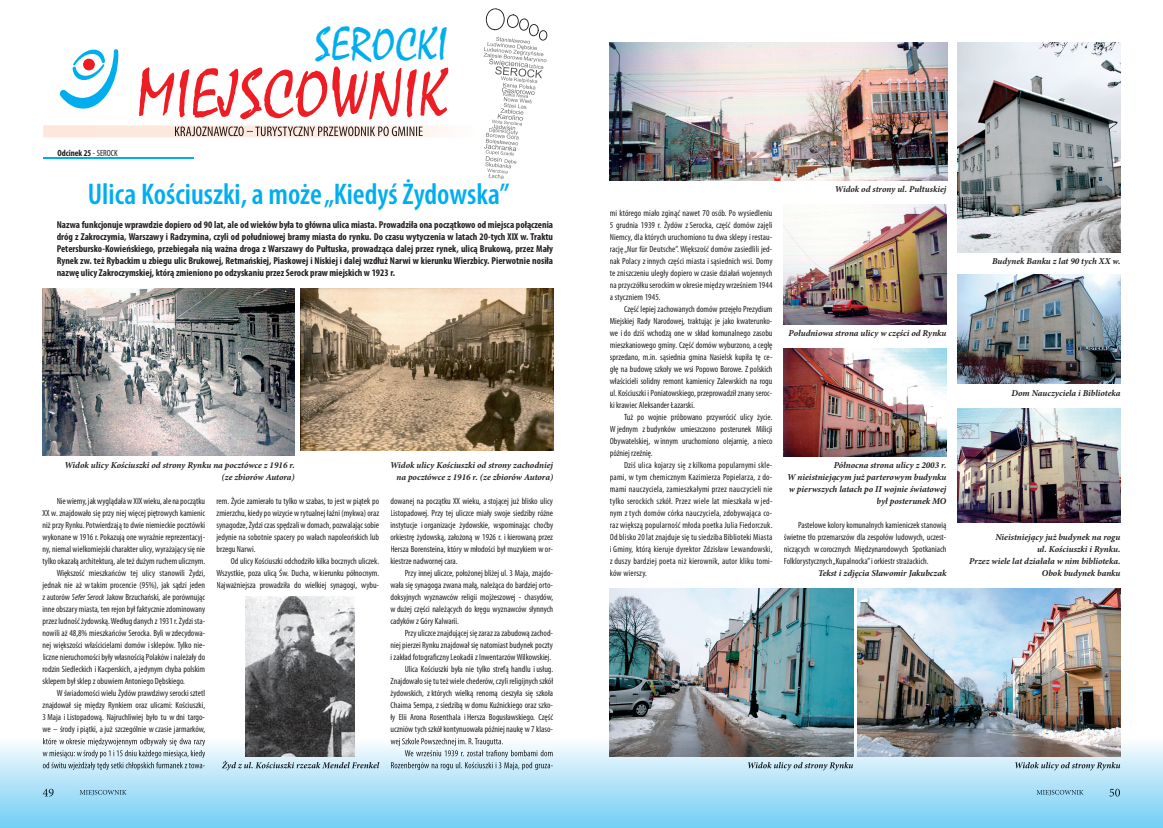
<style>
.page{position:relative;width:1163px;height:828px;background:#fff}
.page>*{position:absolute;margin:0;border:0;box-sizing:border-box;transform-origin:0 0}
.t1{font:70px "Mistral";letter-spacing:.025em;color:#ee1d23;scale:.9 1}
.t2{font:48px "Mistral";letter-spacing:.025em;color:#00aeef;scale:.9 1}
.t3{font:600 condensed 30px "Myriad Pro";color:#00aeef}
.t4{font:700 condensed 10px/12px "Myriad Pro";color:#231f20;text-align:justify}
.t5{font:condensed 9px/12px "Myriad Pro";color:#231f20;text-align:justify}
.t6{font:italic 700 9px/12px "Minion Pro";letter-spacing:-.005em;color:#231f20;text-align:right}
.t7{font:700 condensed 9px "Myriad Pro";color:#231f20}
.s1{font-weight:400}
.s2{font-style:italic}
</style>
<div class="page">
<svg style="left:0;top:738px;width:1162px;height:90px;background:#a7dff7"></svg>
<svg style="left:43px;top:125px;width:398px;height:12px;background:#fceae1"></svg>
<hr style="left:43px;top:158px;width:150px;height:1px;background:#00aeef">
<svg style="left:483px;top:8px;width:64px;height:171px"></svg>
<img style="left:175px;top:126px;width:247px;height:10px">
<svg style="left:60px;top:49px;width:58px;height:60px"></svg>
<svg style="left:43px;top:789px;width:11px;height:7px"></svg>
<img style="left:80px;top:790px;width:46px;height:5px">
<svg style="left:1109px;top:789px;width:10px;height:7px"></svg>
<img style="left:1036px;top:790px;width:47px;height:5px">
<img style="left:222px;top:760px;width:157px;height:10px">
<img style="left:43px;top:738px;width:162px;height:8px">
<img style="left:43px;top:750px;width:162px;height:8px">
<img style="left:43px;top:762px;width:162px;height:8px">
<img style="left:390px;top:738px;width:112px;height:8px">
<img style="left:405px;top:750px;width:148px;height:8px">
<img style="left:391px;top:762px;width:161px;height:8px">
<img style="left:609px;top:588px;width:244px;height:168px">
<img style="left:857px;top:588px;width:263px;height:168px">
<img style="left:43px;top:288px;width:252px;height:167px">
<img style="left:301px;top:288px;width:252px;height:163px">
<img style="left:957px;top:43px;width:163px;height:209px">
<img style="left:957px;top:275px;width:163px;height:108px">
<img style="left:957px;top:408px;width:163px;height:114px">
<img style="left:609px;top:43px;width:338px;height:137px">
<img style="left:783px;top:204px;width:163px;height:120px">
<img style="left:783px;top:348px;width:163px;height:108px">
<img style="left:245px;top:596px;width:110px;height:160px">
<img style="left:1014px;top:762px;width:106px;height:8px">
<img style="left:747px;top:762px;width:105px;height:8px">
<h2 class="t2" style="left:315px;top:16px;width:148px">SEROCKI</h2>
<h1 class="t1" style="left:137px;top:53px;width:345px">MIEJSCOWNIK</h1>
<p class="t7" style="left:57px;top:148px;width:62px">Odcinek 25 <span class="s1">- SEROCK</span></p>
<h3 class="t3" style="left:88px;top:178px;width:423px">Ulica Kościuszki, a może „Kiedyś Żydowska”</h3>
<p class="t4" style="left:57px;top:219px;width:498px">Nazwa funkcjonuje wprawdzie dopiero od 90 lat, ale od wieków była to główna ulica miasta. Prowadziła ona początkowo od miejsca połączenia dróg z Zakroczymia, Warszawy i Radzymina, czyli od południowej bramy miasta do rynku. Do czasu wytyczenia w latach 20-tych XIX w. Traktu Petersbursko-Kowieńskiego, przebiegała nią ważna droga z Warszawy do Pułtuska, prowadząca dalej przez rynek, ulicą Brukową, przez Mały Rynek zw. też Rybackim u zbiegu ulic Brukowej, Retmańskiej, Piaskowej i Niskiej i dalej wzdłuż Narwi w kierunku Wierzbicy. Pierwotnie nosiła nazwę ulicy Zakroczymskiej, którą zmieniono po odzyskaniu przez Serock praw miejskich w 1923 r.</p>
<p class="t6" style="left:64px;top:459px;width:232px">Widok ulicy Kościuszki od strony Rynku na pocztówce z 1916 r. (ze zbiorów Autora)</p>
<p class="t6" style="left:390px;top:459px;width:164px">Widok ulicy Kościuszki od strony zachodniej na pocztówce z 1916 r. (ze zbiorów Autora)</p>
<p class="t5" style="left:57px;top:495px;width:150px">Nie wiemy, jak wyglądała w XIX wieku, ale na początku</p>
<p class="t5" style="left:43px;top:507px;width:164px">XX w. znajdowało się przy niej więcej piętrowych kamienic</p>
<p class="t5" style="left:43px;top:519px;width:164px">niż przy Rynku. Potwierdzają to dwie niemieckie pocztówki</p>
<p class="t5" style="left:43px;top:531px;width:164px">wykonane w 1916 r. Pokazują one wyraźnie reprezentacyj-</p>
<p class="t5" style="left:43px;top:543px;width:164px">ny, niemal wielkomiejski charakter ulicy, wyrażający się nie</p>
<p class="t5" style="left:43px;top:555px;width:164px">tylko okazałą architekturą, ale też dużym ruchem ulicznym.</p>
<p class="t5" style="left:57px;top:567px;width:150px">Większość mieszkańców tej ulicy stanowili Żydzi,</p>
<p class="t5" style="left:43px;top:579px;width:164px">jednak nie aż w takim procencie (95%), jak sądzi jeden</p>
<p class="t5" style="left:43px;top:591px;width:164px">z autorów <span class="s2">Sefer Serock</span> Jakow Brzuchański, ale porównując</p>
<p class="t5" style="left:43px;top:603px;width:164px">inne obszary miasta, ten rejon był faktycznie zdominowany</p>
<p class="t5" style="left:43px;top:615px;width:164px">przez ludność żydowską. Według danych z 1931 r. Żydzi sta-</p>
<p class="t5" style="left:43px;top:627px;width:164px">nowili aż 48,8% mieszkańców Serocka. Byli w zdecydowa-</p>
<p class="t5" style="left:43px;top:639px;width:164px">nej większości właścicielami domów i sklepów. Tylko nie-</p>
<p class="t5" style="left:43px;top:651px;width:164px">liczne nieruchomości były własnością Polaków i należały do</p>
<p class="t5" style="left:43px;top:663px;width:164px">rodzin Siedleckich i Kacperskich, a jedynym chyba polskim</p>
<p class="t5" style="left:43px;top:675px;width:144px">sklepem był sklep z obuwiem Antoniego Dębskiego.</p>
<p class="t5" style="left:57px;top:687px;width:150px">W świadomości wielu Żydów prawdziwy serocki sztetl</p>
<p class="t5" style="left:43px;top:699px;width:164px">znajdował się między Rynkiem oraz ulicami: Kościuszki,</p>
<p class="t5" style="left:43px;top:711px;width:164px">3 Maja i Listopadową. Najruchliwiej było tu w dni targo-</p>
<p class="t5" style="left:43px;top:723px;width:164px">we – środy i piątki, a już szczególnie w czasie jarmarków,</p>
<p class="t5" style="left:216px;top:495px;width:164px">rem. Życie zamierało tu tylko w szabas, to jest w piątek po zmierzchu, kiedy po wizycie w rytualnej łaźni (mykwa) oraz synagodze, Żydzi czas spędzali w domach, pozwalając sobie jedynie na sobotnie spacery po wałach napoleońskich lub brzegu Narwi.</p>
<p class="t5" style="left:216px;top:555px;width:164px;text-indent:14px">Od ulicy Kościuszki odchodziło kilka bocznych uliczek.<br>Wszystkie, poza ulicą Św. Ducha, w kierunku północnym.<br>Najważniejsza prowadziła do wielkiej synagogi, wybu-</p>
<p class="t5" style="left:390px;top:495px;width:164px">dowanej na początku XX wieku, a stojącej już blisko ulicy Listopadowej. Przy tej uliczce miały swoje siedziby różne instytucje i organizacje żydowskie, wspominając choćby orkiestrę żydowską, założoną w 1926 r. i kierowaną przez Hersza Borensteina, który w młodości był muzykiem w or&shy;kiestrze nadwornej cara.</p>
<p class="t5" style="left:390px;top:567px;width:164px;text-indent:14px">Przy innej uliczce, położonej bliżej ul. 3 Maja, znajdo&shy;wała się synagoga zwana małą, należąca do bardziej orto&shy;doksyjnych wyznawców religii mojżeszowej - chasydów, w dużej części należących do kręgu wyznawców słynnych cadyków z Góry Kalwarii.</p>
<p class="t5" style="left:390px;top:627px;width:164px;text-align:right">Przy uliczce znajdującej się zaraz za zabudową zachod-<br>niej pierzei Rynku znajdował się natomiast budynek poczty i zakład fotograficzny Leokadii z Inwentarzów Wilkowskiej.<br>Ulica Kościuszki była nie tylko strefą handlu i usług.<br>Znajdowało się tu też wiele chederów, czyli religijnych szkół żydowskich, z których wielką renomą cieszyła się szkoła Chaima Sempa, z siedzibą w domu Kuźnickiego oraz szko&shy;ły Elii Arona Rosenthala i Hersza Bogusławskiego. Część uczniów tych szkół kontynuowała później naukę w 7 klaso-</p>
<p class="t5" style="left:609px;top:207px;width:164px">mi którego miało zginąć nawet 70 osób. Po wysiedleniu 5 grudnia 1939 r. Żydów z Serocka, część domów zajęli Niemcy, dla których uruchomiono tu dwa sklepy i restau&shy;rację „Nur für Deutsche”. Większość domów zasiedlili jed&shy;nak Polacy z innych części miasta i sąsiednich wsi. Domy te zniszczeniu uległy dopiero w czasie działań wojennych na przyczółku serockim w okresie między wrześniem 1944 a styczniem 1945.</p>
<p class="t5" style="left:609px;top:303px;width:164px;text-indent:14px">Część lepiej zachowanych domów przejęło Prezydium Miejskiej Rady Narodowej, traktując je jako kwaterunko&shy;we i do dziś wchodzą one w skład komunalnego zasobu mieszkaniowego gminy. Część domów wyburzono, a cegłę sprzedano, m.in. sąsiednia gmina Nasielsk kupiła tę ce&shy;głę na budowę szkoły we wsi Popowo Borowe. Z polskich właścicieli solidny remont kamienicy Zalewskich na rogu ul. Kościuszki i Poniatowskiego, przeprowadził znany seroc&shy;ki krawiec Aleksander Łazarski.</p>
<p class="t5" style="left:609px;top:411px;width:164px;text-indent:14px">Tuż po wojnie próbowano przywrócić ulicy życie.<br>W jednym z budynków umieszczono posterunek Milicji Obywatelskiej, w innym uruchomiono olejarnię, a nieco później rzeźnię.</p>
<p class="t5" style="left:609px;top:459px;width:164px;text-indent:14px">Dziś ulica kojarzy się z kilkoma popularnymi skle&shy;pami, w tym chemicznym Kazimierza Popielarza, z do&shy;mami nauczyciela, zamieszkałymi przez nauczycieli nie tylko serockich szkół. Przez wiele lat mieszkała w jed&shy;nym z tych domów córka nauczyciela, zdobywająca co&shy;raz większą popularność młoda poetka Julia Fiedorczuk.<br>Od blisko 20 lat znajduje się tu siedziba Biblioteki Miasta i Gminy, którą kieruje dyrektor Zdzisław Lewandowski, z duszy bardziej poeta niż kierownik, autor kliku tomi&shy;ków wierszy.</p>
<p class="t6" style="left:834px;top:183px;width:113px">Widok od strony ul. Pułtuskiej</p>
<p class="t6" style="left:788px;top:327px;width:159px">Południowa strona ulicy w części od Rynku</p>
<p class="t6" style="left:787px;top:459px;width:161px">Północna strona ulicy z 2003 r.<br>W nieistniejącym już parterowym budynku w pierwszych latach po II wojnie światowej był posterunek MO</p>
<p class="t5" style="left:783px;top:519px;width:164px;text-indent:14px">Pastelowe kolory komunalnych kamieniczek stanowią świetne tło przemarszów dla zespołów ludowych, uczest&shy;niczących w corocznych Międzynarodowych Spotkaniach Folklorystycznych „Kupalnocka” i orkiestr strażackich.</p>
<p class="t6" style="left:817px;top:567px;width:130px">Tekst i zdjęcia Sławomir Jakubczak</p>
<p class="t6" style="left:991px;top:255px;width:130px">Budynek Banku z lat 90 tych XX w.</p>
<p class="t6" style="left:1011px;top:387px;width:110px">Dom Nauczyciela i Biblioteka</p>
<p class="t6" style="left:968px;top:531px;width:153px">Nieistniejący już budynek na rogu<br>ul. Kościuszki i Rynku.<br>Przez wiele lat działała w nim biblioteka.<br>Obok budynek banku</p>
</div>
